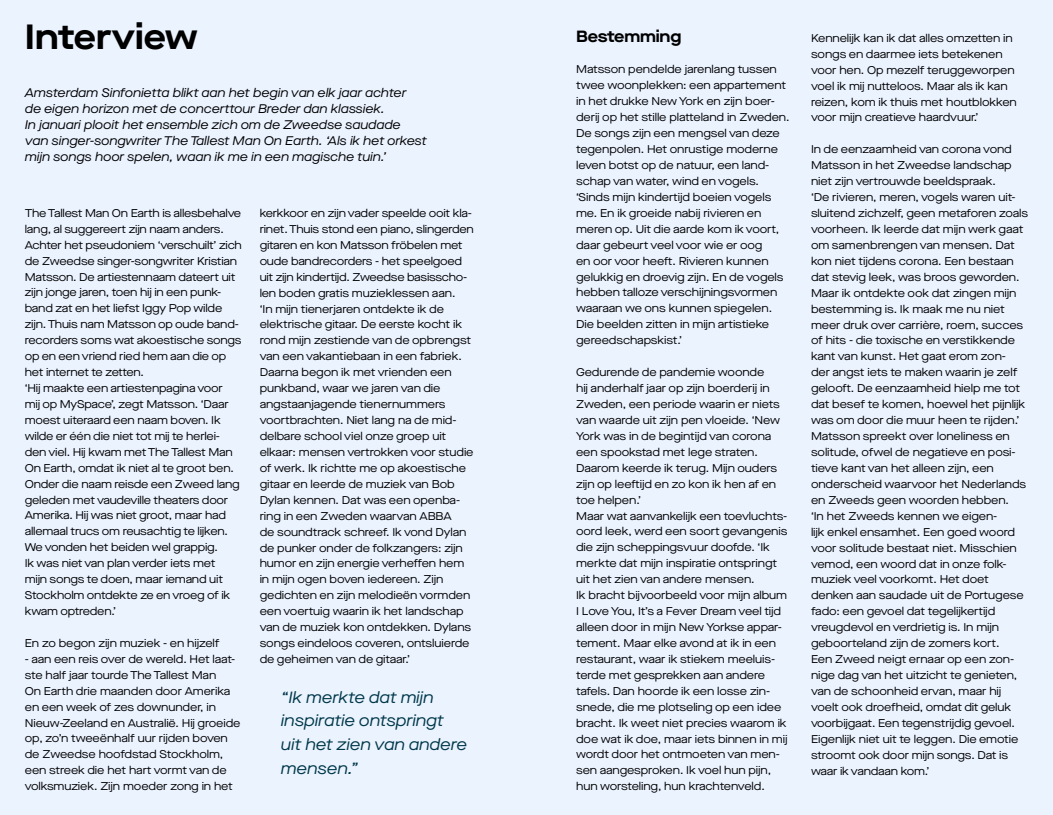
<style>
.page{position:relative;width:1053px;height:815px;background:#fff}
.page>*{position:absolute;margin:0;border:0;box-sizing:border-box;transform-origin:0 0}
.t1{font:700 35px "Maison Neue Extended";color:#000}
.t2{font:italic 16.25px/23.9px "Maison Neue Extended";letter-spacing:-.01em;color:#00384a}
.t3{font:700 16.25px "Maison Neue Extended";letter-spacing:-.01em;color:#000}
.t4{font:italic 12.5px/15.9px "Maison Neue Extended";letter-spacing:-.01em;color:#000}
.t5{font:11.25px/15.9px "Maison Neue Extended";letter-spacing:-.01em;color:#000}
</style>
<div class="page">
<div style="left:526px;top:0;width:526px;height:815px;background:#ebf3ff"></div>
<div style="left:0;top:0;width:526px;height:815px;background:#ebf3ff"></div>
<h1 class="t1" style="left:25px;top:12px;width:175px">Interview</h1>
<p class="t4" style="left:25px;top:85px;width:403px">Amsterdam Sinfonietta blikt aan het begin van elk jaar achter<br>de eigen horizon met de concerttour Breder dan klassiek.<br>In januari plooit het ensemble zich om de Zweedse saudade van singer-songwriter The Tallest Man On Earth. ‘Als ik het orkest mijn songs hoor spelen, waan ik me in een magische tuin.’</p>
<p class="t5" style="left:25px;top:205px;width:219px">The Tallest Man On Earth is allesbehalve lang, al suggereert zijn naam anders.<br>Achter het pseudoniem ‘verschuilt’ zich de Zweedse singer-songwriter Kristian Matsson. De artiestennaam dateert uit zijn jonge jaren, toen hij in een punk&shy;band zat en het liefst Iggy Pop wilde zijn. Thuis nam Matsson op oude band&shy;recorders soms wat akoestische songs op en een vriend ried hem aan die op het internet te zetten.<br>‘Hij maakte een artiestenpagina voor<br>mij op MySpace’, zegt Matsson. ‘Daar moest uiteraard een naam boven. Ik wilde er één die niet tot mij te herlei&shy;den viel. Hij kwam met The Tallest Man On Earth, omdat ik niet al te groot ben.<br>Onder die naam reisde een Zweed lang geleden met vaudeville theaters door Amerika. Hij was niet groot, maar had allemaal trucs om reusachtig te lijken.<br>We vonden het beiden wel grappig.<br>Ik was niet van plan verder iets met<br>mijn songs te doen, maar iemand uit Stockholm ontdekte ze en vroeg of ik kwam optreden.’</p>
<p class="t5" style="left:25px;top:635px;width:196px">En zo begon zijn muziek - en hijzelf</p>
<p class="t5" style="left:25px;top:651px;width:217px">- aan een reis over de wereld. Het laat&shy;ste half jaar tourde The Tallest Man<br>On Earth drie maanden door Amerika en een week of zes downunder, in Nieuw-Zeeland en Australië. Hij groeide op, zo’n tweeënhalf uur rijden boven de Zweedse hoofdstad Stockholm, een streek die het hart vormt van de volksmuziek. Zijn moeder zong in het</p>
<p class="t5" style="left:260px;top:205px;width:216px">kerkkoor en zijn vader speelde ooit kla&shy;rinet. Thuis stond een piano, slingerden gitaren en kon Matsson fröbelen met oude bandrecorders - het speelgoed uit zijn kindertijd. Zweedse basisscho&shy;len boden gratis muzieklessen aan.<br>‘In mijn tienerjaren ontdekte ik de elektrische gitaar. De eerste kocht ik rond mijn zestiende van de opbrengst van een vakantiebaan in een fabriek.<br>Daarna begon ik met vrienden een punkband, waar we jaren van die angstaanjagende tienernummers voortbrachten. Niet lang na de mid&shy;delbare school viel onze groep uit elkaar: mensen vertrokken voor studie of werk. Ik richtte me op akoestische gitaar en leerde de muziek van Bob Dylan kennen. Dat was een openba&shy;ring in een Zweden waarvan ABBA<br>de soundtrack schreef. Ik vond Dylan de punker onder de folkzangers: zijn humor en zijn energie verheffen hem in mijn ogen boven iedereen. Zijn gedichten en zijn melodieën vormden een voertuig waarin ik het landschap van de muziek kon ontdekken. Dylans songs eindeloos coveren, ontsluierde de geheimen van de gitaar.’</p>
<h2 class="t2" style="left:281px;top:685px;width:188px">“Ik merkte dat mijn inspiratie ontspringt uit het zien van andere mensen.”</h2>
<h2 class="t3" style="left:576px;top:24px;width:107px">Bestemming</h2>
<p class="t5" style="left:576px;top:62px;width:215px">Matsson pendelde jarenlang tussen twee woonplekken: een appartement in het drukke New York en zijn boer&shy;derij op het stille platteland in Zweden.<br>De songs zijn een mengsel van deze tegenpolen. Het onrustige moderne leven botst op de natuur, een land&shy;schap van water, wind en vogels. ‘Sinds mijn kindertijd boeien vogels me. En ik groeide nabij rivieren en meren op. Uit die aarde kom ik voort, daar gebeurt veel voor wie er oog<br>en oor voor heeft. Rivieren kunnen gelukkig en droevig zijn. En de vogels hebben talloze verschijningsvormen waaraan we ons kunnen spiegelen.<br>Die beelden zitten in mijn artistieke gereedschapskist.’</p>
<p class="t5" style="left:576px;top:364px;width:213px">Gedurende de pandemie woonde<br>hij anderhalf jaar op zijn boerderij in Zweden, een periode waarin er niets van waarde uit zijn pen vloeide. ‘New York was in de begintijd van corona een spookstad met lege straten.<br>Daarom keerde ik terug. Mijn ouders zijn op leeftijd en zo kon ik hen af en toe helpen.’<br>Maar wat aanvankelijk een toevluchts&shy;oord leek, werd een soort gevangenis die zijn scheppingsvuur doofde. ‘Ik merkte dat mijn inspiratie ontspringt uit het zien van andere mensen.<br>Ik bracht bijvoorbeeld voor mijn album I Love You, It’s a Fever Dream veel tijd alleen door in mijn New Yorkse appar&shy;tement. Maar elke avond at ik in een restaurant, waar ik stiekem meeluis&shy;terde met gesprekken aan andere tafels. Dan hoorde ik een losse zin&shy;snede, die me plotseling op een idee bracht. Ik weet niet precies waarom ik doe wat ik doe, maar iets binnen in mij wordt door het ontmoeten van men&shy;sen aangesproken. Ik voel hun pijn, hun worsteling, hun krachtenveld.</p>
<p class="t5" style="left:811px;top:30px;width:207px">Kennelijk kan ik dat alles omzetten in songs en daarmee iets betekenen voor hen. Op mezelf teruggeworpen voel ik mij nutteloos. Maar als ik kan reizen, kom ik thuis met houtblokken voor mijn creatieve haardvuur.’</p>
<p class="t5" style="left:811px;top:141px;width:218px">In de eenzaamheid van corona vond Matsson in het Zweedse landschap niet zijn vertrouwde beeldspraak.<br>‘De rivieren, meren, vogels waren uit&shy;sluitend zichzelf, geen metaforen zoals voorheen. Ik leerde dat mijn werk gaat om samenbrengen van mensen. Dat kon niet tijdens corona. Een bestaan dat stevig leek, was broos geworden.<br>Maar ik ontdekte ook dat zingen mijn bestemming is. Ik maak me nu niet meer druk over carrière, roem, succes of hits - die toxische en verstikkende kant van kunst. Het gaat erom zon-<br>der angst iets te maken waarin je zelf gelooft. De eenzaamheid hielp me tot dat besef te komen, hoewel het pijnlijk was om door die muur heen te rijden.’ Matsson spreekt over loneliness en solitude, ofwel de negatieve en posi&shy;tieve kant van het alleen zijn, een onderscheid waarvoor het Nederlands en Zweeds geen woorden hebben.<br>‘In het Zweeds kennen we eigen-<br>lijk enkel ensamhet. Een goed woord voor solitude bestaat niet. Misschien vemod, een woord dat in onze folk&shy;muziek veel voorkomt. Het doet denken aan saudade uit de Portugese fado: een gevoel dat tegelijkertijd vreugdevol en verdrietig is. In mijn geboorteland zijn de zomers kort.<br>Een Zweed neigt ernaar op een zon&shy;nige dag van het uitzicht te genieten, van de schoonheid ervan, maar hij voelt ook droefheid, omdat dit geluk voorbijgaat. Een tegenstrijdig gevoel.<br>Eigenlijk niet uit te leggen. Die emotie stroomt ook door mijn songs. Dat is waar ik vandaan kom.’</p>
</div>
